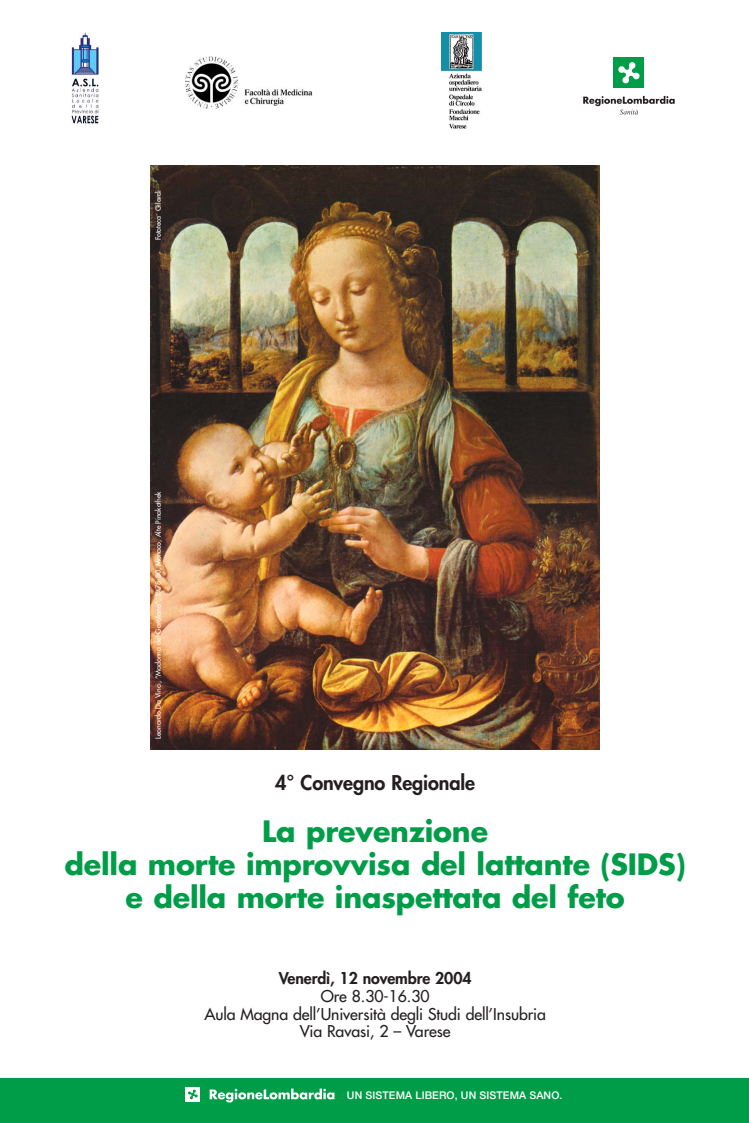
<style>
.page{position:relative;width:749px;height:1123px;background:#fff}
.page>*{position:absolute;margin:0;border:0;box-sizing:border-box;transform-origin:0 0}
.t1{font:700 28.6px/33.3px "Futura";letter-spacing:-.005em;color:#009d48;text-align:center}
.t2{font:800 19.8px "Futura";letter-spacing:-.005em;color:#231f20}
.t3{font:15.8px/17.6px "Futura";letter-spacing:-.005em;color:#231f20;text-align:center}
.t4{font:800 15.8px "Futura";letter-spacing:-.005em;color:#231f20}
.t5{font:500 10.6px "Helvetica Neue";letter-spacing:.01em;color:#fff}
.t6{font:7px "Futura";color:#fff}
</style>
<div class="page">
<img style="left:0;top:32px;width:749px;height:1090px">
<p class="t6" style="left:155px;top:240px;width:52px;rotate:-90deg">Fototeca Gilardi</p>
<p class="t6" style="left:155px;top:738px;width:248px;rotate:-90deg">Leonardo Da Vinci, “Madonna del Garofano”, 1478-80, Monaco, Alte Pinakothek</p>
<h2 class="t2" style="left:275px;top:773px;width:201px">4° Convegno Regionale</h2>
<h1 class="t1" style="left:65px;top:816px;width:622px">La prevenzione<br>della morte improvvisa del lattante (SIDS) e della morte inaspettata del feto</h1>
<h3 class="t4" style="left:279px;top:970px;width:194px">Venerdì, 12 novembre 2004</h3>
<h3 class="t3" style="left:204px;top:988px;width:343px">Ore 8.30-16.30<br>Aula Magna dell’Università degli Studi dell’Insubria<br>Via Ravasi, 2 – Varese</h3>
<h3 class="t5" style="left:347px;top:1091px;width:217px">UN SISTEMA LIBERO, UN SISTEMA SANO.</h3>
</div>
